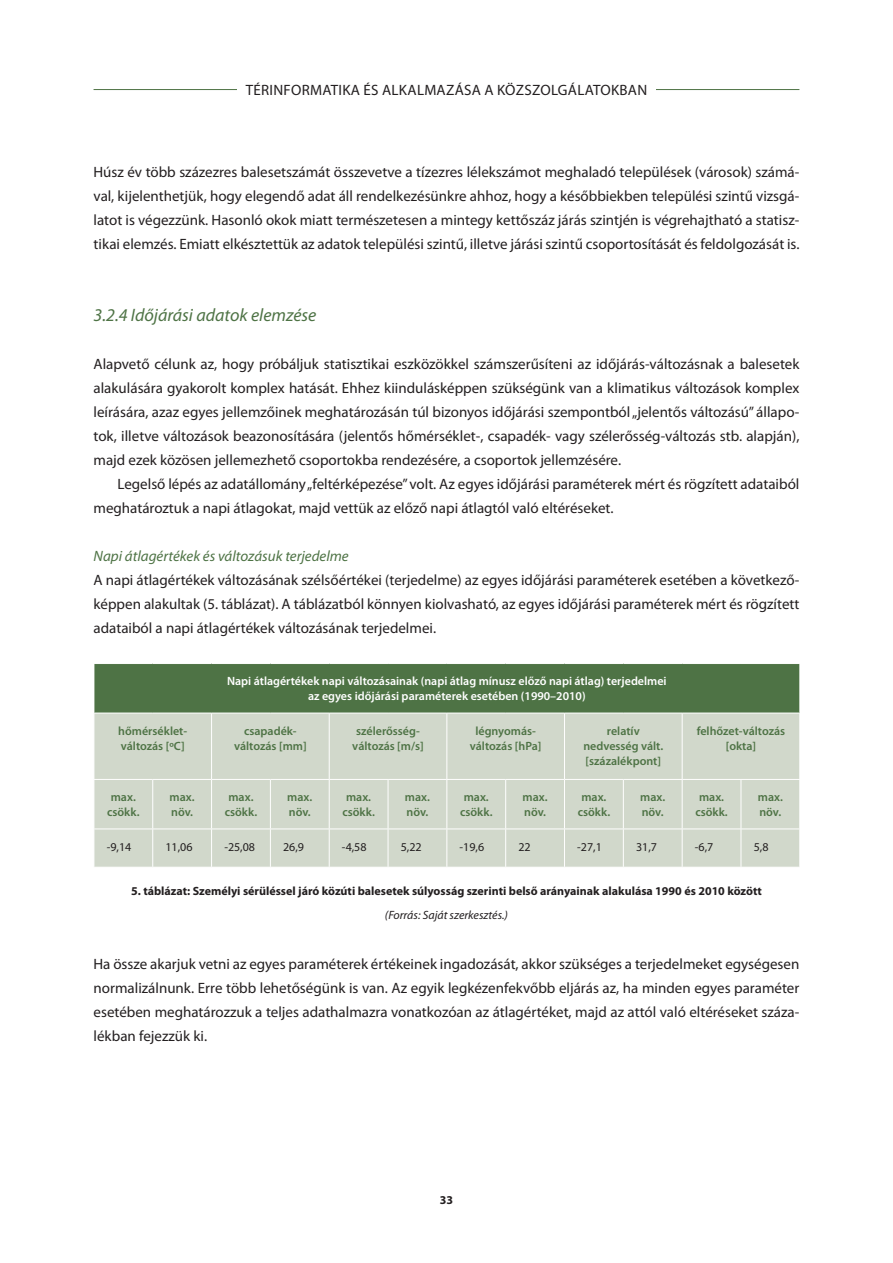
<style>
.page{position:relative;width:893px;height:1263px;background:#fff}
.page>*{position:absolute;margin:0;border:0;box-sizing:border-box;transform-origin:0 0}
._3_cím{font:italic 18px "Myriad Pro";color:#4e7345}
.első_bekezdés{font:15px/24px "Myriad Pro";color:#231f20;text-align:justify}
.kenyér{font:15px/24px "Myriad Pro";color:#231f20}
.első_bekezdés-2{font:15px "Myriad Pro";letter-spacing:.02em;color:#231f20}
._4_cím{font:italic 15px "Myriad Pro";color:#4e7345}
.táblafej{font:600 12px/15px "Myriad Pro";color:#4e7345;text-align:center}
.táblafej-2{font:600 12px/15px "Myriad Pro";color:#fff;text-align:center}
.forrás_képalá{font:700 12px "Myriad Pro";color:#231f20}
.táblázat{font:12px "Myriad Pro";color:#231f20}
.forrás_képalá-2{font:italic 12px "Myriad Pro";color:#231f20}
</style>
<div class="page">
<hr style="left:94px;top:89px;width:705px;height:1px;background:#4e7345">
<div style="left:237px;top:75px;width:419px;height:29px;background:#fff"></div>
<div style="left:94px;top:663px;width:706px;height:50px;background:#4e7345"></div>
<div style="left:95px;top:714px;width:704px;height:153px;background:#d1d8cb"></div>
<hr style="left:211px;top:713px;width:1px;height:66px;background:#fff">
<hr style="left:329px;top:713px;width:1px;height:66px;background:#fff">
<hr style="left:446px;top:713px;width:1px;height:66px;background:#fff">
<hr style="left:564px;top:713px;width:1px;height:66px;background:#fff">
<hr style="left:682px;top:713px;width:1px;height:66px;background:#fff">
<hr style="left:94px;top:779px;width:59px;height:1px;background:#fff">
<hr style="left:153px;top:779px;width:59px;height:1px;background:#fff">
<hr style="left:152px;top:780px;width:1px;height:48px;background:#fff">
<hr style="left:212px;top:779px;width:58px;height:1px;background:#fff">
<hr style="left:211px;top:780px;width:1px;height:48px;background:#fff">
<hr style="left:270px;top:779px;width:59px;height:1px;background:#fff">
<hr style="left:270px;top:780px;width:1px;height:48px;background:#fff">
<hr style="left:329px;top:779px;width:59px;height:1px;background:#fff">
<hr style="left:329px;top:780px;width:1px;height:48px;background:#fff">
<hr style="left:388px;top:779px;width:59px;height:1px;background:#fff">
<hr style="left:388px;top:780px;width:1px;height:48px;background:#fff">
<hr style="left:447px;top:779px;width:59px;height:1px;background:#fff">
<hr style="left:446px;top:780px;width:1px;height:48px;background:#fff">
<hr style="left:506px;top:779px;width:58px;height:1px;background:#fff">
<hr style="left:505px;top:780px;width:1px;height:48px;background:#fff">
<hr style="left:564px;top:779px;width:59px;height:1px;background:#fff">
<hr style="left:564px;top:780px;width:1px;height:48px;background:#fff">
<hr style="left:623px;top:779px;width:59px;height:1px;background:#fff">
<hr style="left:623px;top:780px;width:1px;height:48px;background:#fff">
<hr style="left:682px;top:779px;width:59px;height:1px;background:#fff">
<hr style="left:682px;top:780px;width:1px;height:48px;background:#fff">
<hr style="left:741px;top:779px;width:59px;height:1px;background:#fff">
<hr style="left:741px;top:780px;width:1px;height:48px;background:#fff">
<hr style="left:94px;top:828px;width:59px;height:1px;background:#fff">
<hr style="left:153px;top:828px;width:59px;height:1px;background:#fff">
<hr style="left:152px;top:829px;width:1px;height:38px;background:#fff">
<hr style="left:212px;top:828px;width:58px;height:1px;background:#fff">
<hr style="left:211px;top:829px;width:1px;height:38px;background:#fff">
<hr style="left:270px;top:828px;width:59px;height:1px;background:#fff">
<hr style="left:270px;top:829px;width:1px;height:38px;background:#fff">
<hr style="left:329px;top:828px;width:59px;height:1px;background:#fff">
<hr style="left:329px;top:829px;width:1px;height:38px;background:#fff">
<hr style="left:388px;top:828px;width:59px;height:1px;background:#fff">
<hr style="left:388px;top:829px;width:1px;height:38px;background:#fff">
<hr style="left:447px;top:828px;width:59px;height:1px;background:#fff">
<hr style="left:446px;top:829px;width:1px;height:38px;background:#fff">
<hr style="left:506px;top:828px;width:58px;height:1px;background:#fff">
<hr style="left:505px;top:829px;width:1px;height:38px;background:#fff">
<hr style="left:564px;top:828px;width:59px;height:1px;background:#fff">
<hr style="left:564px;top:829px;width:1px;height:38px;background:#fff">
<hr style="left:623px;top:828px;width:59px;height:1px;background:#fff">
<hr style="left:623px;top:829px;width:1px;height:38px;background:#fff">
<hr style="left:682px;top:828px;width:59px;height:1px;background:#fff">
<hr style="left:682px;top:829px;width:1px;height:38px;background:#fff">
<hr style="left:741px;top:828px;width:59px;height:1px;background:#fff">
<hr style="left:741px;top:829px;width:1px;height:38px;background:#fff">
<hr style="left:94px;top:663px;width:59px;height:1px;background:#fff">
<hr style="left:94px;top:664px;width:1px;height:49px;background:#fff">
<hr style="left:153px;top:663px;width:59px;height:1px;background:#fff">
<hr style="left:212px;top:663px;width:58px;height:1px;background:#fff">
<hr style="left:270px;top:663px;width:59px;height:1px;background:#fff">
<hr style="left:329px;top:663px;width:59px;height:1px;background:#fff">
<hr style="left:388px;top:663px;width:59px;height:1px;background:#fff">
<hr style="left:447px;top:663px;width:59px;height:1px;background:#fff">
<hr style="left:506px;top:663px;width:58px;height:1px;background:#fff">
<hr style="left:564px;top:663px;width:59px;height:1px;background:#fff">
<hr style="left:623px;top:663px;width:59px;height:1px;background:#fff">
<hr style="left:682px;top:663px;width:59px;height:1px;background:#fff">
<hr style="left:741px;top:663px;width:59px;height:1px;background:#fff">
<hr style="left:799px;top:664px;width:1px;height:49px;background:#fff">
<p class="első_bekezdés-2" style="left:246px;top:81px;width:403px">TÉRINFORMATIKA ÉS ALKALMAZÁSA A KÖZSZOLGÁLATOKBAN</p>
<p class="első_bekezdés" style="left:94px;top:160px;width:707px">Húsz év több százezres balesetszámát összevetve a tízezres lélekszámot meghaladó települések (városok) számá&shy;val, kijelenthetjük, hogy elegendő adat áll rendelkezésünkre ahhoz, hogy a későbbiekben települési szintű vizsgá&shy;latot is végezzünk. Hasonló okok miatt természetesen a mintegy kettőszáz járás szintjén is végrehajtható a statisz&shy;tikai elemzés. Emiatt elkésztettük az adatok települési szintű, illetve járási szintű csoportosítását és feldolgozását is.</p>
<p class="_3_cím" style="left:94px;top:304px;width:224px">3.2.4 Időjárási adatok elemzése</p>
<p class="első_bekezdés" style="left:94px;top:352px;width:707px">Alapvető célunk az, hogy próbáljuk statisztikai eszközökkel számszerűsíteni az időjárás-változásnak a balesetek alakulására gyakorolt komplex hatását. Ehhez kiindulásképpen szükségünk van a klimatikus változások komplex leírására, azaz egyes jellemzőinek meghatározásán túl bizonyos időjárási szempontból „jelentős változású” állapo&shy;tok, illetve változások beazonosítására (jelentős hőmérséklet-, csapadék- vagy szélerősség-változás stb. alapján), majd ezek közösen jellemezhető csoportokba rendezésére, a csoportok jellemzésére.</p>
<p class="kenyér" style="left:94px;top:472px;width:707px;text-indent:24px">Legelső lépés az adatállomány „feltérképezése” volt. Az egyes időjárási paraméterek mért és rögzített adataiból meghatároztuk a napi átlagokat, majd vettük az előző napi átlagtól való eltéréseket.</p>
<p class="_4_cím" style="left:94px;top:547px;width:257px">Napi átlagértékek és változásuk terjedelme</p>
<p class="első_bekezdés" style="left:94px;top:568px;width:707px">A napi átlagértékek változásának szélsőértékei (terjedelme) az egyes időjárási paraméterek esetében a következő&shy;képpen alakultak (5. táblázat). A táblázatból könnyen kiolvasható, az egyes időjárási paraméterek mért és rögzített adataiból a napi átlagértékek változásának terjedelmei.</p>
<p class="táblafej-2" style="left:227px;top:673px;width:441px">Napi átlagértékek napi változásainak (napi átlag mínusz előző napi átlag) terjedelmei az egyes időjárási paraméterek esetében (1990–2010)</p>
<p class="táblafej" style="left:118px;top:723px;width:70px;text-align:left">hőmérséklet&shy;változás [ºC]</p>
<p class="táblafej" style="left:234px;top:723px;width:74px">csapadék&shy;változás [mm]</p>
<p class="táblafej" style="left:352px;top:723px;width:73px">szélerősség&shy;változás [m/s]</p>
<p class="táblafej" style="left:470px;top:723px;width:73px">légnyomás&shy;változás [hPa]</p>
<p class="táblafej" style="left:583px;top:723px;width:81px">relatív nedvesség vált. [százalékpont]</p>
<p class="táblafej" style="left:697px;top:723px;width:90px">felhőzet-változás [okta]</p>
<p class="táblafej" style="left:107px;top:789px;width:34px">max. csökk.</p>
<p class="táblafej" style="left:170px;top:789px;width:27px;text-align:left">max. növ.</p>
<p class="táblafej" style="left:225px;top:789px;width:34px">max. csökk.</p>
<p class="táblafej" style="left:287px;top:789px;width:27px;text-align:left">max. növ.</p>
<p class="táblafej" style="left:342px;top:789px;width:34px">max. csökk.</p>
<p class="táblafej" style="left:405px;top:789px;width:27px;text-align:left">max. növ.</p>
<p class="táblafej" style="left:460px;top:789px;width:34px">max. csökk.</p>
<p class="táblafej" style="left:523px;top:789px;width:27px;text-align:left">max. növ.</p>
<p class="táblafej" style="left:578px;top:789px;width:34px">max. csökk.</p>
<p class="táblafej" style="left:640px;top:789px;width:27px;text-align:left">max. növ.</p>
<p class="táblafej" style="left:695px;top:789px;width:34px">max. csökk.</p>
<p class="táblafej" style="left:758px;top:789px;width:27px;text-align:left">max. növ.</p>
<p class="táblázat" style="left:107px;top:839px;width:26px">-9,14</p>
<p class="táblázat" style="left:165px;top:839px;width:29px">11,06</p>
<p class="táblázat" style="left:224px;top:839px;width:32px">-25,08</p>
<p class="táblázat" style="left:283px;top:839px;width:22px">26,9</p>
<p class="táblázat" style="left:342px;top:839px;width:26px">-4,58</p>
<p class="táblázat" style="left:401px;top:839px;width:22px">5,22</p>
<p class="táblázat" style="left:460px;top:839px;width:26px">-19,6</p>
<p class="táblázat" style="left:518px;top:839px;width:14px">22</p>
<p class="táblázat" style="left:577px;top:839px;width:26px">-27,1</p>
<p class="táblázat" style="left:636px;top:839px;width:22px">31,7</p>
<p class="táblázat" style="left:695px;top:839px;width:20px">-6,7</p>
<p class="táblázat" style="left:754px;top:839px;width:16px">5,8</p>
<p class="forrás_képalá" style="left:131px;top:883px;width:632px">5. táblázat: Személyi sérüléssel járó közúti balesetek súlyosság szerinti belső arányainak alakulása 1990 és 2010 között</p>
<p class="forrás_képalá-2" style="left:385px;top:907px;width:125px">(Forrás: Saját szerkesztés.)</p>
<p class="első_bekezdés" style="left:94px;top:952px;width:707px">Ha össze akarjuk vetni az egyes paraméterek értékeinek ingadozását, akkor szükséges a terjedelmeket egységesen normalizálnunk. Erre több lehetőségünk is van. Az egyik legkézenfekvőbb eljárás az, ha minden egyes paraméter esetében meghatározzuk a teljes adathalmazra vonatkozóan az átlagértéket, majd az attól való eltéréseket száza&shy;lékban fejezzük ki.</p>
<p class="forrás_képalá" style="left:440px;top:1192px;width:15px">33</p>
</div>
